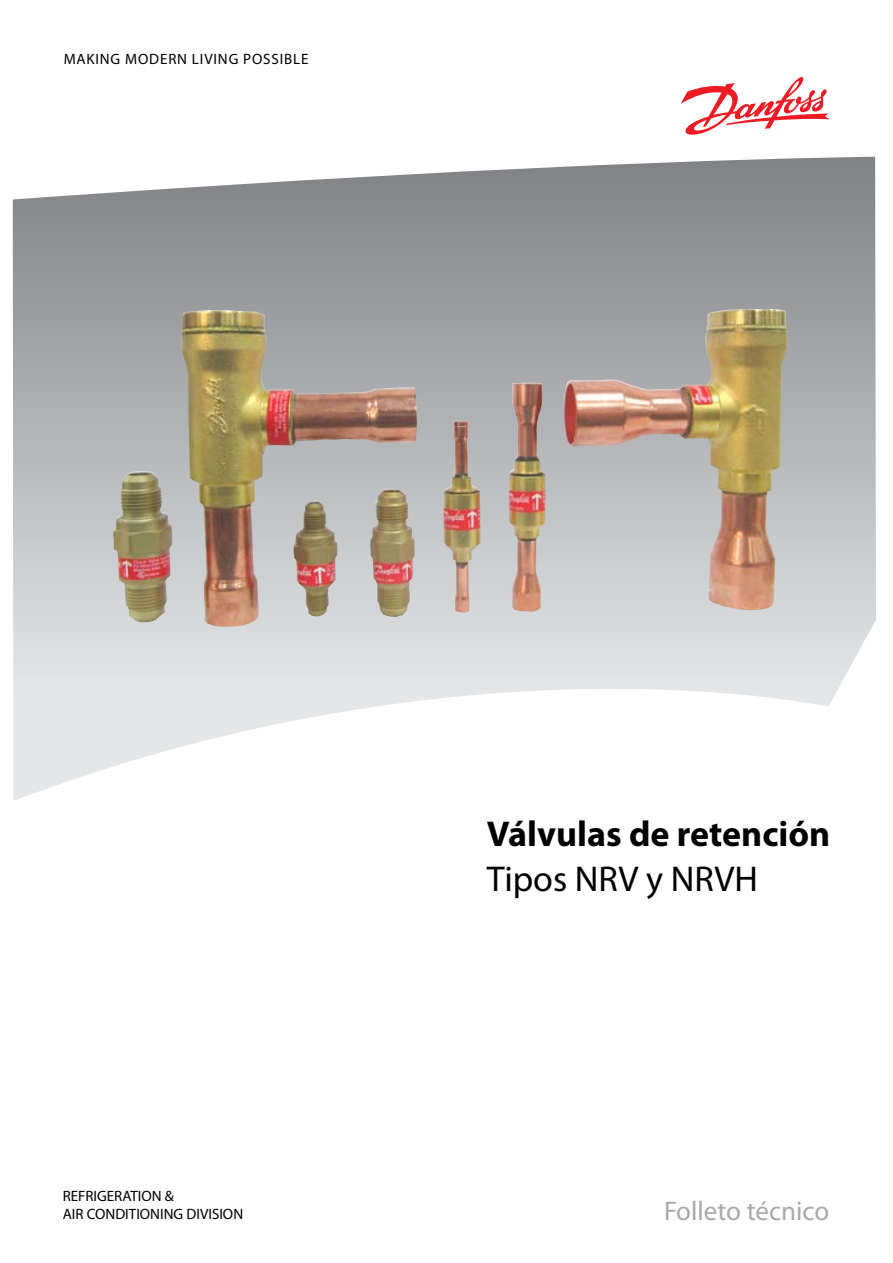
<style>
.page{position:relative;width:893px;height:1263px;background:#fff}
.page>*{position:absolute;margin:0;border:0;box-sizing:border-box;transform-origin:0 0}
.t1{font:700 36px "Myriad Pro";color:#000}
.t2{font:36px "Myriad Pro";color:#000}
.t3{font:27px "Myriad Pro";color:#a7a9ac}
.t4{font:15px/18px "Myriad Pro";color:#000}
.t5{font:15px "Myriad Pro";letter-spacing:.055em;color:#000}
</style>
<div class="page">
<svg style="left:681px;top:77px;width:148px;height:58px"></svg>
<svg style="left:13px;top:157px;width:863px;height:644px"></svg>
<img style="left:181px;top:309px;width:606px;height:318px">
<p class="t5" style="left:64px;top:51px;width:246px">MAKING MODERN LIVING POSSIBLE</p>
<h1 class="t1" style="left:487px;top:813px;width:345px">Válvulas de retención</h1>
<h1 class="t2" style="left:487px;top:859px;width:273px">Tipos NRV y NRVH</h1>
<p class="t4" style="left:63px;top:1187px;width:182px">REFRIGERATION &amp;<br>AIR CONDITIONING DIVISION</p>
<h2 class="t3" style="left:664px;top:1196px;width:167px">Folleto técnico</h2>
</div>
